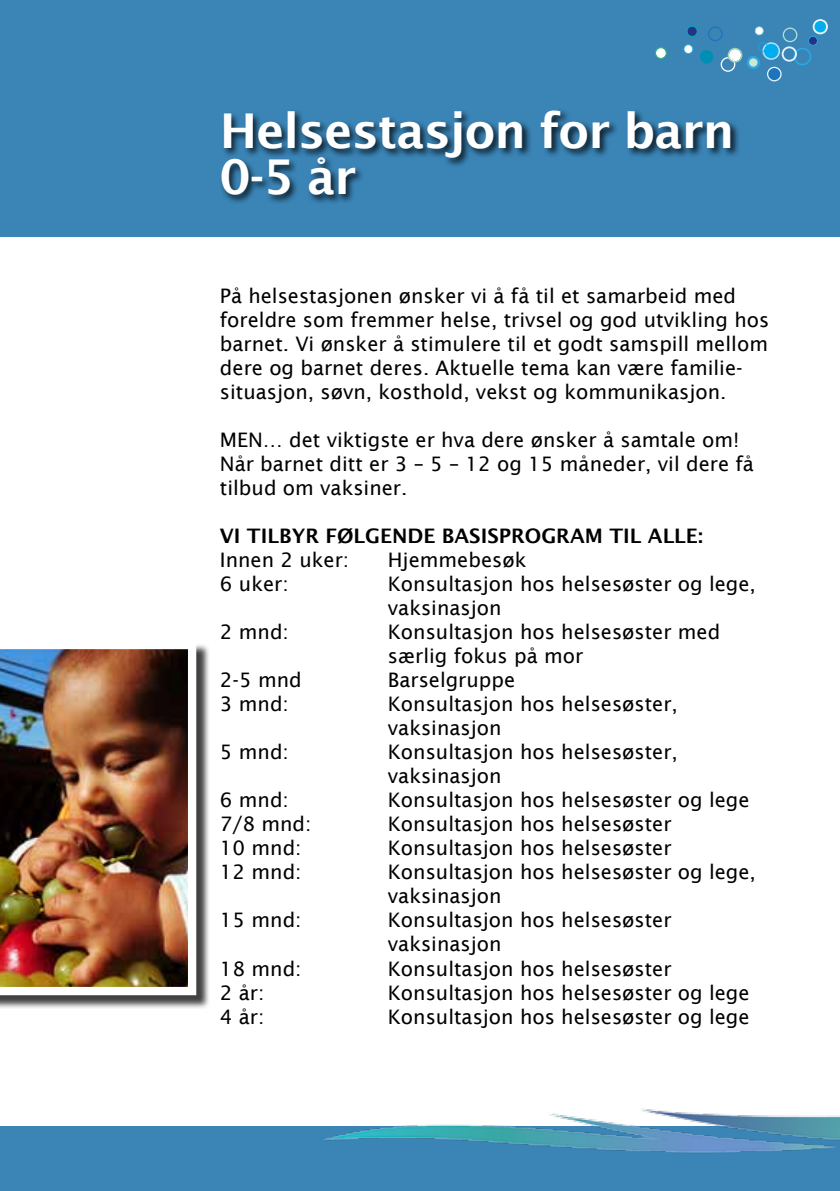
<style>
.page{position:relative;width:840px;height:1191px;background:#fff}
.page>*{position:absolute;margin:0;border:0;box-sizing:border-box;transform-origin:0 0}
.t1{font:600 48px/46px "Lucida Sans";letter-spacing:-.02em;color:#fff}
.t2{font:20px/24px "Lucida Sans";color:#000}
.t3{font:600 20px "Lucida Sans";color:#000}
</style>
<div class="page">
<div style="left:0;top:1125px;width:839px;height:66px;background:#3a84b6"></div>
<div style="left:0;top:0;width:839px;height:236px;background:#3a84b6"></div>
<svg style="left:686px;top:26px;width:11px;height:11px"></svg>
<svg style="left:683px;top:44px;width:9px;height:10px"></svg>
<svg style="left:655px;top:47px;width:11px;height:12px"></svg>
<div style="left:699px;top:50px;width:14px;height:14px;background:#008fb4;border-radius:50%"></div>
<svg style="left:707px;top:19px;width:120px;height:62px"></svg>
<img style="left:302px;top:1108px;width:537px;height:45px">
<div style="left:219px;top:108px;width:521px;height:97px;background:#000;opacity:.75"></div>
<div style="left:0;top:642px;width:210px;height:367px;background:#000;opacity:.75"></div>
<img style="left:0;top:642px;width:196px;height:353px">
<h1 class="t1" style="left:220px;top:108px;width:515px">Helsestasjon for barn<br>0-5 år</h1>
<p class="t2" style="left:220px;top:284px;width:550px">På helsestasjonen ønsker vi å få til et samarbeid med foreldre som fremmer helse, trivsel og god utvikling hos barnet. Vi ønsker å stimulere til et godt samspill mellom dere og barnet deres. Aktuelle tema kan være familie&shy;situasjon, søvn, kosthold, vekst og kommunikasjon.</p>
<p class="t2" style="left:220px;top:428px;width:535px">MEN… det viktigste er hva dere ønsker å samtale om!<br>Når barnet ditt er 3 – 5 – 12 og 15 måneder, vil dere få tilbud om vaksiner.</p>
<p class="t3" style="left:220px;top:525px;width:484px">VI TILBYR FØLGENDE BASISPROGRAM TIL ALLE:</p>
<p class="t2" style="left:220px;top:548px;width:131px">Innen 2 uker:</p>
<p class="t2" style="left:387px;top:548px;width:140px">Hjemmebesøk</p>
<p class="t2" style="left:220px;top:572px;width:70px">6 uker:</p>
<p class="t2" style="left:387px;top:572px;width:369px">Konsultasjon hos helsesøster og lege, vaksinasjon</p>
<p class="t2" style="left:220px;top:620px;width:70px">2 mnd:</p>
<p class="t2" style="left:387px;top:620px;width:334px">Konsultasjon hos helsesøster med særlig fokus på mor</p>
<p class="t2" style="left:220px;top:668px;width:83px">2-5 mnd</p>
<p class="t2" style="left:387px;top:668px;width:129px">Barselgruppe</p>
<p class="t2" style="left:220px;top:692px;width:70px">3 mnd:</p>
<p class="t2" style="left:387px;top:692px;width:291px">Konsultasjon hos helsesøster, vaksinasjon</p>
<p class="t2" style="left:220px;top:740px;width:70px">5 mnd:</p>
<p class="t2" style="left:387px;top:740px;width:291px">Konsultasjon hos helsesøster, vaksinasjon</p>
<p class="t2" style="left:220px;top:788px;width:70px">6 mnd:</p>
<p class="t2" style="left:387px;top:788px;width:363px">Konsultasjon hos helsesøster og lege</p>
<p class="t2" style="left:220px;top:812px;width:93px">7/8 mnd:</p>
<p class="t2" style="left:387px;top:812px;width:285px">Konsultasjon hos helsesøster</p>
<p class="t2" style="left:220px;top:836px;width:83px">10 mnd:</p>
<p class="t2" style="left:387px;top:836px;width:285px">Konsultasjon hos helsesøster</p>
<p class="t2" style="left:220px;top:860px;width:83px">12 mnd:</p>
<p class="t2" style="left:387px;top:860px;width:369px">Konsultasjon hos helsesøster og lege, vaksinasjon</p>
<p class="t2" style="left:220px;top:908px;width:83px">15 mnd:</p>
<p class="t2" style="left:387px;top:908px;width:285px">Konsultasjon hos helsesøster vaksinasjon</p>
<p class="t2" style="left:220px;top:956px;width:83px">18 mnd:</p>
<p class="t2" style="left:387px;top:956px;width:285px">Konsultasjon hos helsesøster</p>
<p class="t2" style="left:220px;top:980px;width:46px">2 år:</p>
<p class="t2" style="left:387px;top:980px;width:363px">Konsultasjon hos helsesøster og lege</p>
<p class="t2" style="left:220px;top:1004px;width:46px">4 år:</p>
<p class="t2" style="left:387px;top:1004px;width:363px">Konsultasjon hos helsesøster og lege</p>
</div>
